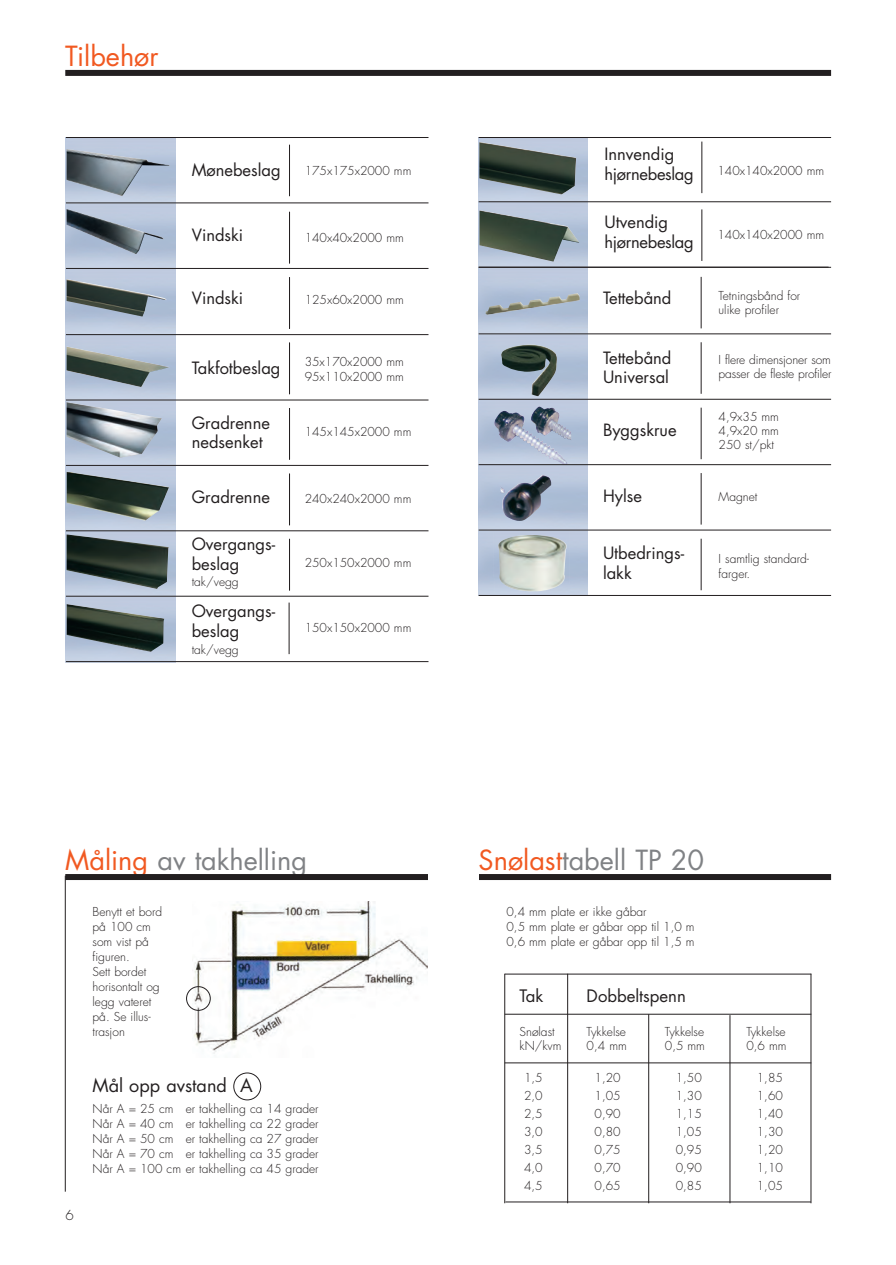
<style>
.page{position:relative;width:896px;height:1265px;background:#fff}
.page>*{position:absolute;margin:0;border:0;box-sizing:border-box;transform-origin:0 0}
.t1{font:27px "Futura Std";color:#808285}
.t2{font:27px "Futura Std";color:#f15921}
.t3{font:18px "Futura Std";color:#231f20}
.t4{font:16.65px "Futura Std";color:#231f20}
.t5{font:16.5px/19.8px "Futura Std";color:#231f20}
.t6{font:16.5px/19.8px "Futura Std";letter-spacing:-.02em;color:#231f20}
.t7{font:300 13.5px "Futura Std";color:#231f20}
.t8{font:300 12px/15px "Futura Std";color:#231f20}
.s1{color:#f15921}
</style>
<div class="page">
<div style="left:65px;top:70px;width:765px;height:6px;background:#231f20"></div>
<hr style="left:65px;top:876px;width:1px;height:316px;background:#231f20">
<div style="left:65px;top:874px;width:765px;height:6px;background:#231f20"></div>
<img style="left:193px;top:901px;width:234px;height:153px">
<div style="left:186px;top:986px;width:24px;height:25px;border:1px solid #231f20;border-radius:50%"></div>
<div style="left:233px;top:1073px;width:28px;height:27px;border:1px solid #231f20;border-radius:50%"></div>
<hr style="left:505px;top:1202px;width:305px;height:1px;background:#231f20">
<hr style="left:504px;top:974px;width:1px;height:229px;background:#231f20">
<hr style="left:567px;top:974px;width:1px;height:229px;background:#231f20">
<hr style="left:810px;top:974px;width:1px;height:229px;background:#231f20">
<hr style="left:648px;top:1014px;width:1px;height:189px;background:#231f20">
<hr style="left:729px;top:1015px;width:1px;height:188px;background:#231f20">
<hr style="left:504px;top:1014px;width:306px;height:1px;background:#231f20">
<hr style="left:504px;top:974px;width:306px;height:1px;background:#231f20">
<hr style="left:504px;top:1062px;width:306px;height:1px;background:#231f20">
<div style="left:428px;top:871px;width:50px;height:28px;background:#fff"></div>
<img style="left:66px;top:138px;width:109px;height:525px">
<img style="left:478px;top:138px;width:109px;height:457px">
<hr style="left:289px;top:603px;width:1px;height:51px;background:#231f20">
<hr style="left:701px;top:142px;width:1px;height:51px;background:#231f20">
<hr style="left:701px;top:209px;width:1px;height:52px;background:#231f20">
<img style="left:67px;top:279px;width:99px;height:38px">
<img style="left:67px;top:209px;width:9px;height:20px">
<img style="left:479px;top:210px;width:100px;height:52px">
<img style="left:67px;top:437px;width:29px;height:11px">
<img style="left:67px;top:534px;width:102px;height:55px">
<img style="left:67px;top:346px;width:103px;height:41px">
<img style="left:67px;top:472px;width:102px;height:49px">
<img style="left:67px;top:604px;width:97px;height:48px">
<img style="left:479px;top:142px;width:97px;height:52px">
<img style="left:67px;top:180px;width:17px;height:5px">
<hr style="left:700px;top:277px;width:1px;height:51px;background:#231f20">
<hr style="left:289px;top:212px;width:1px;height:51px;background:#231f20">
<hr style="left:289px;top:145px;width:1px;height:51px;background:#231f20">
<hr style="left:700px;top:342px;width:1px;height:52px;background:#231f20">
<hr style="left:289px;top:277px;width:1px;height:52px;background:#231f20">
<hr style="left:700px;top:408px;width:1px;height:51px;background:#231f20">
<hr style="left:289px;top:343px;width:1px;height:51px;background:#231f20">
<hr style="left:700px;top:473px;width:1px;height:52px;background:#231f20">
<hr style="left:289px;top:408px;width:1px;height:52px;background:#231f20">
<hr style="left:700px;top:539px;width:1px;height:51px;background:#231f20">
<hr style="left:289px;top:474px;width:1px;height:51px;background:#231f20">
<hr style="left:289px;top:539px;width:1px;height:51px;background:#231f20">
<img style="left:485px;top:293px;width:94px;height:22px">
<img style="left:501px;top:345px;width:55px;height:51px">
<img style="left:530px;top:407px;width:41px;height:33px">
<img style="left:500px;top:475px;width:51px;height:46px">
<img style="left:493px;top:531px;width:77px;height:62px">
<hr style="left:478px;top:333px;width:352px;height:1px;background:#231f20">
<hr style="left:478px;top:399px;width:352px;height:1px;background:#231f20">
<hr style="left:478px;top:464px;width:352px;height:1px;background:#231f20">
<hr style="left:478px;top:530px;width:352px;height:1px;background:#231f20">
<hr style="left:478px;top:595px;width:352px;height:1px;background:#231f20">
<hr style="left:66px;top:137px;width:362px;height:1px;background:#231f20">
<hr style="left:478px;top:137px;width:352px;height:1px;background:#231f20">
<hr style="left:66px;top:203px;width:362px;height:1px;background:#231f20">
<hr style="left:66px;top:268px;width:362px;height:1px;background:#231f20">
<hr style="left:66px;top:334px;width:362px;height:1px;background:#231f20">
<hr style="left:66px;top:400px;width:362px;height:1px;background:#231f20">
<hr style="left:66px;top:465px;width:362px;height:1px;background:#231f20">
<hr style="left:66px;top:530px;width:362px;height:1px;background:#231f20">
<hr style="left:66px;top:596px;width:362px;height:1px;background:#231f20">
<hr style="left:66px;top:661px;width:362px;height:1px;background:#231f20">
<hr style="left:478px;top:201px;width:352px;height:1px;background:#231f20">
<hr style="left:478px;top:267px;width:352px;height:1px;background:#231f20">
<h1 class="t2" style="left:65px;top:39px;width:95px">Tilbehør</h1>
<h3 class="t5" style="left:192px;top:161px;width:90px">Mønebeslag</h3>
<p class="t8" style="left:304px;top:164px;width:108px">175x175x2000 mm</p>
<h3 class="t5" style="left:192px;top:226px;width:53px">Vindski</h3>
<p class="t8" style="left:304px;top:230px;width:101px">140x40x2000 mm</p>
<h3 class="t5" style="left:192px;top:288px;width:53px">Vindski</h3>
<p class="t8" style="left:304px;top:293px;width:101px">125x60x2000 mm</p>
<h3 class="t5" style="left:192px;top:358px;width:90px">Takfotbeslag</h3>
<p class="t8" style="left:304px;top:355px;width:101px;line-height:14.4px">35x170x2000 mm<br>95x110x2000 mm</p>
<h3 class="t5" style="left:192px;top:413px;width:80px">Gradrenne nedsenket</h3>
<h3 class="t5" style="left:192px;top:487px;width:80px">Gradrenne</h3>
<h3 class="t5" style="left:192px;top:534px;width:85px">Overgangs&shy;beslag</h3>
<p class="t8" style="left:192px;top:575px;width:48px">tak/vegg</p>
<h3 class="t5" style="left:192px;top:601px;width:85px">Overgangs&shy;beslag</h3>
<p class="t8" style="left:192px;top:642px;width:48px">tak/vegg</p>
<p class="t8" style="left:304px;top:425px;width:108px">145x145x2000 mm</p>
<p class="t8" style="left:304px;top:491px;width:108px">240x240x2000 mm</p>
<p class="t8" style="left:304px;top:556px;width:108px">250x150x2000 mm</p>
<p class="t8" style="left:304px;top:621px;width:108px">150x150x2000 mm</p>
<h3 class="t5" style="left:604px;top:145px;width:91px">Innvendig hjørnebeslag</h3>
<h3 class="t6" style="left:604px;top:212px;width:91px">Utvendig hjørnebeslag</h3>
<h3 class="t5" style="left:602px;top:289px;width:70px">Tettebånd</h3>
<h3 class="t5" style="left:602px;top:348px;width:70px">Tettebånd<br>Universal</h3>
<h3 class="t5" style="left:602px;top:420px;width:75px">Byggskrue</h3>
<p class="t8" style="left:717px;top:163px;width:108px">140x140x2000 mm</p>
<p class="t8" style="left:717px;top:228px;width:108px">140x140x2000 mm</p>
<p class="t8" style="left:718px;top:289px;width:83px;line-height:14.4px">Tetningsbånd for ulike profiler</p>
<p class="t8" style="left:718px;top:353px;width:114px;line-height:14.4px">I flere dimensjoner som passer de fleste profiler</p>
<p class="t8" style="left:718px;top:409px;width:62px;line-height:14.4px;text-align:justify">4,9x35 mm 4,9x20 mm 250 st/pkt</p>
<h3 class="t5" style="left:602px;top:486px;width:40px">Hylse</h3>
<p class="t8" style="left:718px;top:489px;width:40px">Magnet</p>
<h3 class="t5" style="left:602px;top:544px;width:83px">Utbedrings&shy;lakk</h3>
<p class="t8" style="left:718px;top:552px;width:92px;line-height:14.4px">I samtlig standard&shy;farger.</p>
<h1 class="t1" style="left:65px;top:843px;width:243px"><span class="s1">Måling</span> av takhelling</h1>
<h1 class="t1" style="left:478px;top:843px;width:227px"><span class="s1">Snølast</span>tabell TP 20</h1>
<p class="t7" style="left:65px;top:1207px;width:10px">6</p>
<p class="t8" style="left:92px;top:904px;width:71px">Benytt et bord på 100 cm som vist på figuren.<br>Sett bordet horisontalt og legg vateret på. Se illus&shy;trasjon</p>
<h2 class="t3" style="left:92px;top:1074px;width:161px">Mål opp avstand A</h2>
<p class="t8" style="left:92px;top:1102px;width:227px;text-align:justify">Når A = 25 cm er takhelling ca 14 grader Når A = 40 cm er takhelling ca 22 grader Når A = 50 cm er takhelling ca 27 grader Når A = 70 cm er takhelling ca 35 grader Når A = 100 cm er takhelling ca 45 grader</p>
<p class="t8" style="left:506px;top:904px;width:189px">0,4 mm plate er ikke gåbar<br>0,5 mm plate er gåbar opp til 1,0 m<br>0,6 mm plate er gåbar opp til 1,5 m</p>
<h3 class="t4" style="left:519px;top:986px;width:25px">Tak</h3>
<h3 class="t4" style="left:586px;top:986px;width:101px">Dobbeltspenn</h3>
<p class="t8" style="left:519px;top:1024px;width:37px">Snølast</p>
<p class="t8" style="left:586px;top:1024px;width:41px">Tykkelse</p>
<p class="t8" style="left:664px;top:1024px;width:41px">Tykkelse</p>
<p class="t8" style="left:746px;top:1024px;width:41px">Tykkelse</p>
<p class="t8" style="left:519px;top:1038px;width:43px">kN/kvm</p>
<p class="t8" style="left:586px;top:1038px;width:42px">0,4 mm</p>
<p class="t8" style="left:664px;top:1038px;width:42px">0,5 mm</p>
<p class="t8" style="left:746px;top:1038px;width:42px">0,6 mm</p>
<p class="t8" style="left:524px;top:1070px;width:20px">1,5</p>
<p class="t8" style="left:594px;top:1070px;width:28px">1,20</p>
<p class="t8" style="left:675px;top:1070px;width:28px">1,50</p>
<p class="t8" style="left:756px;top:1070px;width:28px">1,85</p>
<p class="t8" style="left:524px;top:1088px;width:20px">2,0</p>
<p class="t8" style="left:594px;top:1088px;width:28px">1,05</p>
<p class="t8" style="left:675px;top:1088px;width:28px">1,30</p>
<p class="t8" style="left:756px;top:1088px;width:28px">1,60</p>
<p class="t8" style="left:524px;top:1106px;width:20px">2,5</p>
<p class="t8" style="left:594px;top:1106px;width:28px">0,90</p>
<p class="t8" style="left:675px;top:1106px;width:28px">1,15</p>
<p class="t8" style="left:756px;top:1106px;width:28px">1,40</p>
<p class="t8" style="left:524px;top:1125px;width:20px">3,0</p>
<p class="t8" style="left:594px;top:1125px;width:28px">0,80</p>
<p class="t8" style="left:675px;top:1125px;width:28px">1,05</p>
<p class="t8" style="left:756px;top:1125px;width:28px">1,30</p>
<p class="t8" style="left:524px;top:1143px;width:20px">3,5</p>
<p class="t8" style="left:594px;top:1143px;width:28px">0,75</p>
<p class="t8" style="left:675px;top:1143px;width:28px">0,95</p>
<p class="t8" style="left:756px;top:1143px;width:28px">1,20</p>
<p class="t8" style="left:524px;top:1161px;width:20px">4,0</p>
<p class="t8" style="left:594px;top:1161px;width:28px">0,70</p>
<p class="t8" style="left:675px;top:1161px;width:28px">0,90</p>
<p class="t8" style="left:756px;top:1161px;width:28px">1,10</p>
<p class="t8" style="left:524px;top:1179px;width:20px">4,5</p>
<p class="t8" style="left:594px;top:1179px;width:28px">0,65</p>
<p class="t8" style="left:675px;top:1179px;width:28px">0,85</p>
<p class="t8" style="left:756px;top:1179px;width:28px">1,05</p>
</div>
